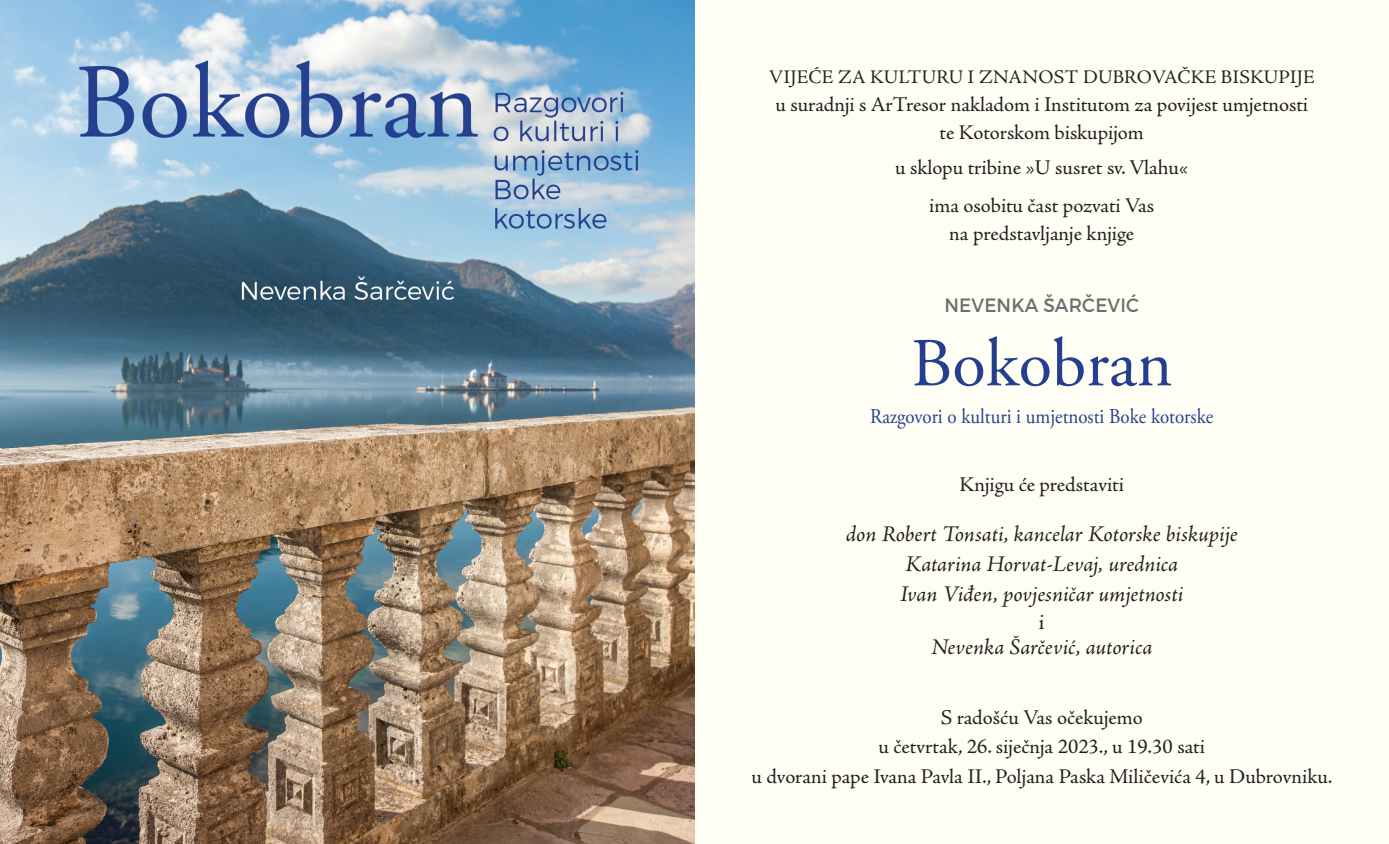
<style>
.page{position:relative;width:1389px;height:844px;background:#fff}
.page>*{position:absolute;margin:0;border:0;box-sizing:border-box;transform-origin:0 0}
.Sadržaj_-_Naslov_pog{font:68.42px "Adobe Garamond Pro";color:#253f8e}
.t1{font:italic 22.75px "Adobe Jenson Pro";letter-spacing:-.005em;color:#231f20}
.t2{font:22.75px "Adobe Jenson Pro";color:#231f20}
.t3{font:21px/28px "Adobe Jenson Pro";letter-spacing:-.005em;color:#231f20;text-align:center}
.Sadržaj_-_Naslov_pog-2{font:21px "Adobe Garamond Pro";color:#253f8e;scale:.9 1}
.t4{font:19.25px "Adobe Jenson Pro";letter-spacing:.005em;color:#231f20}
.Sadržaj_-_Naslov_pog-3{font:19.25px "Montserrat";letter-spacing:.01em;color:#6c6d70;scale:.96 1}
</style>
<div class="page">
<div style="left:694px;top:0;width:695px;height:843px;background:#fffef4"></div>
<img style="left:0;top:0;width:694px;height:843px">
<p class="t4" style="left:769px;top:66px;width:547px">VIJEĆE ZA KULTURU I ZNANOST DUBROVAČKE BISKUPIJE</p>
<p class="t3" style="left:775px;top:90px;width:534px">u suradnji s ArTresor nakladom i Institutom za povijest umjetnosti te Kotorskom biskupijom</p>
<p class="t3" style="left:895px;top:153px;width:295px">u sklopu tribine »U susret sv. Vlahu«</p>
<p class="t3" style="left:929px;top:191px;width:227px">ima osobitu čast pozvati Vas na predstavljanje knjige</p>
<p class="Sadržaj_-_Naslov_pog-3" style="left:944px;top:293px;width:204px">NEVENKA ŠARČEVIĆ</p>
<p class="Sadržaj_-_Naslov_pog" style="left:911px;top:322px;width:263px">Bokobran</p>
<p class="Sadržaj_-_Naslov_pog-2" style="left:870px;top:404px;width:383px">Razgovori o kulturi i umjetnosti Boke kotorske</p>
<p class="t3" style="left:960px;top:470px;width:166px">Knjigu će predstaviti</p>
<p class="t1" style="left:846px;top:520px;width:393px">don Robert Tonsati, kancelar Kotorske biskupije</p>
<p class="t1" style="left:905px;top:551px;width:275px">Katarina Horvat-Levaj, urednica</p>
<p class="t1" style="left:900px;top:581px;width:285px">Ivan Viđen, povjesničar umjetnosti</p>
<p class="t2" style="left:1039px;top:608px;width:7px">i</p>
<p class="t1" style="left:931px;top:634px;width:223px">Nevenka Šarčević, autorica</p>
<p class="t3" style="left:941px;top:703px;width:204px">S radošću Vas očekujemo</p>
<p class="t3" style="left:879px;top:733px;width:328px">u četvrtak, 26. siječnja 2023., u 19.30 sati</p>
<p class="t3" style="left:752px;top:762px;width:583px">u dvorani pape Ivana Pavla II., Poljana Paska Miličevića 4, u Dubrovniku.</p>
</div>
